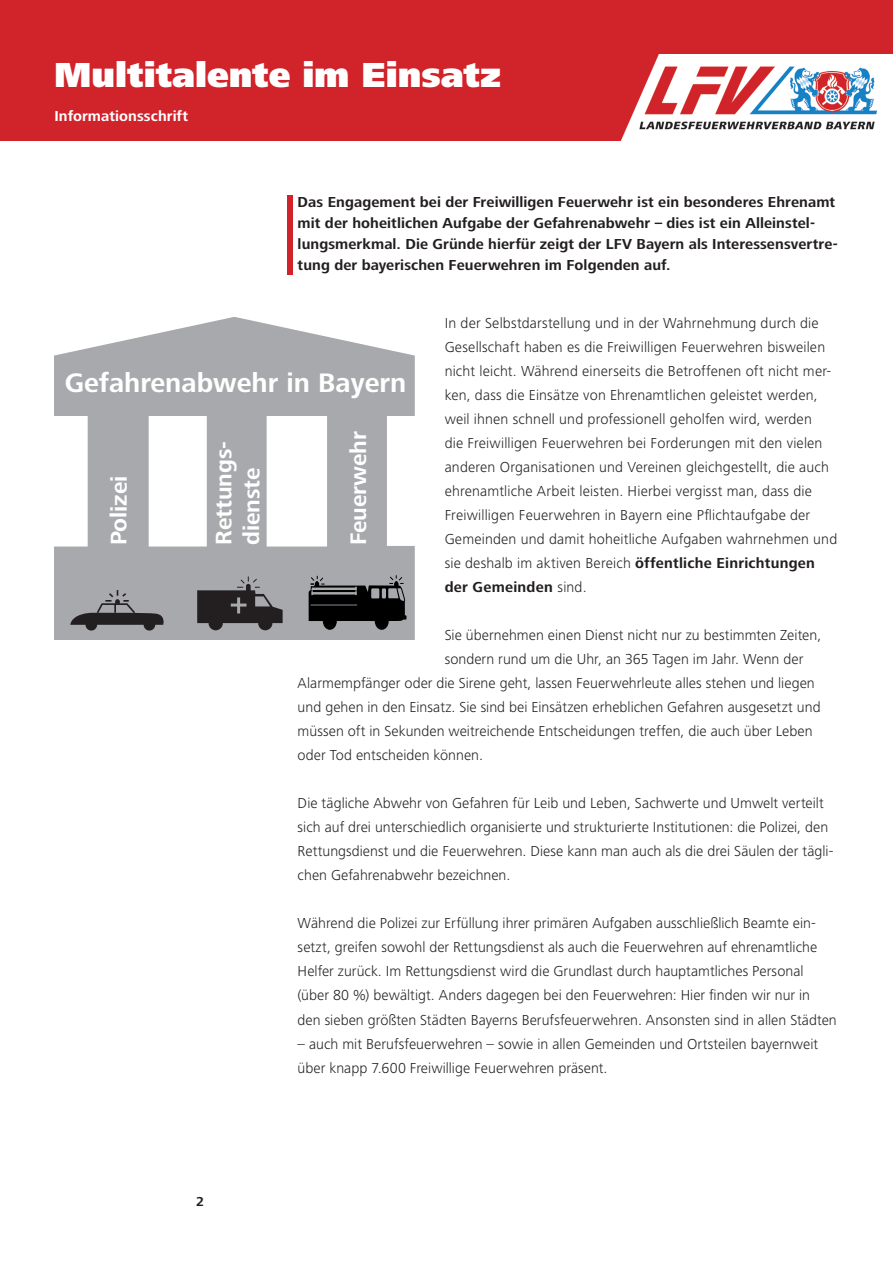
<style>
.page{position:relative;width:893px;height:1263px;background:#fff}
.page>*{position:absolute;margin:0;border:0;box-sizing:border-box;transform-origin:0 0}
.t1{font:900 36px "Frutiger Next LT";color:#fff}
.t2{font:700 27.75px "Frutiger Next LT";color:#fff}
.t3{font:700 23.25px/27.9px "Frutiger Next LT";color:#fff}
.t4{font:300 15px/24px "Frutiger Next LT";letter-spacing:.005em;color:#231f20}
.t5{font:700 15px/21px "Frutiger Next LT";letter-spacing:.005em;color:#231f20}
.t6{font:700 15px "Frutiger Next LT";letter-spacing:.005em;color:#fff}
.t7{font:700 13.5px "Frutiger Next LT";color:#231f20}
.s1{font-weight:700}
</style>
<div class="page">
<div style="left:0;top:0;width:893px;height:140px;background:#d1232a"></div>
<img style="left:618px;top:54px;width:275px;height:87px">
<div style="left:287px;top:195px;width:6px;height:80px;background:#d1232a"></div>
<svg style="left:54px;top:317px;width:361px;height:323px;fill:#a8a9ad"></svg>
<svg style="left:70px;top:590px;width:96px;height:41px;background:#7c7b7e"></svg>
<svg style="left:309px;top:575px;width:97px;height:55px;background:#464649"></svg>
<svg style="left:197px;top:576px;width:86px;height:54px;background:#605e60"></svg>
<h1 class="t1" style="left:54px;top:55px;width:449px">Multitalente im Einsatz</h1>
<p class="t6" style="left:54px;top:108px;width:135px">Informationsschrift</p>
<p class="t5" style="left:298px;top:192px;width:542px">Das Engagement bei der Freiwilligen Feuerwehr ist ein besonderes Ehrenamt mit der hoheitlichen Aufgabe der Gefahrenabwehr – dies ist ein Alleinstel&shy;lungsmerkmal. Die Gründe hierfür zeigt der LFV Bayern als Interessensvertre&shy;tung der bayerischen Feuerwehren im Folgenden auf.</p>
<p class="t4" style="left:445px;top:311px;width:394px">In der Selbstdarstellung und in der Wahrnehmung durch die Gesellschaft haben es die Freiwilligen Feuerwehren bisweilen nicht leicht. Während einerseits die Betroffenen oft nicht mer&shy;ken, dass die Einsätze von Ehrenamtlichen geleistet werden, weil ihnen schnell und professionell geholfen wird, werden<br>die Freiwilligen Feuerwehren bei Forderungen mit den vielen anderen Organisationen und Vereinen gleichgestellt, die auch ehrenamtliche Arbeit leisten. Hierbei vergisst man, dass die Freiwilligen Feuerwehren in Bayern eine Pflichtaufgabe der Gemeinden und damit hoheitliche Aufgaben wahrnehmen und sie deshalb im aktiven Bereich <span class="s1">öffentliche Einrichtungen der Gemeinden</span> sind.</p>
<p class="t4" style="left:445px;top:623px;width:378px">Sie übernehmen einen Dienst nicht nur zu bestimmten Zeiten,</p>
<p class="t4" style="left:445px;top:647px;width:360px">sondern rund um die Uhr, an 365 Tagen im Jahr. Wenn der</p>
<p class="t4" style="left:298px;top:671px;width:519px">Alarmempfänger oder die Sirene geht, lassen Feuerwehrleute alles stehen und liegen</p>
<p class="t4" style="left:298px;top:695px;width:524px">und gehen in den Einsatz. Sie sind bei Einsätzen erheblichen Gefahren ausgesetzt und</p>
<p class="t4" style="left:298px;top:719px;width:516px">müssen oft in Sekunden weitreichende Entscheidungen treffen, die auch über Leben</p>
<p class="t4" style="left:298px;top:743px;width:187px">oder Tod entscheiden können.</p>
<p class="t4" style="left:298px;top:791px;width:537px">Die tägliche Abwehr von Gefahren für Leib und Leben, Sachwerte und Umwelt verteilt sich auf drei unterschiedlich organisierte und strukturierte Institutionen: die Polizei, den Rettungsdienst und die Feuerwehren. Diese kann man auch als die drei Säulen der tägli&shy;chen Gefahrenabwehr bezeichnen.</p>
<p class="t4" style="left:298px;top:911px;width:541px">Während die Polizei zur Erfüllung ihrer primären Aufgaben ausschließlich Beamte ein&shy;setzt, greifen sowohl der Rettungsdienst als auch die Feuerwehren auf ehrenamtliche Helfer zurück. Im Rettungsdienst wird die Grundlast durch hauptamtliches Personal (über 80 %) bewältigt. Anders dagegen bei den Feuerwehren: Hier finden wir nur in den sieben größten Städten Bayerns Berufsfeuerwehren. Ansonsten sind in allen Städten</p>
<p class="t4" style="left:298px;top:1031px;width:522px">– auch mit Berufsfeuerwehren – sowie in allen Gemeinden und Ortsteilen bayernweit über knapp 7.600 Freiwillige Feuerwehren präsent.</p>
<h2 class="t2" style="left:65px;top:368px;width:343px">Gefahrenabwehr in Bayern</h2>
<h3 class="t3" style="left:210px;top:545px;width:106px;rotate:-90deg">Rettungs&shy;dienste</h3>
<h3 class="t3" style="left:344px;top:545px;width:116px;rotate:-90deg">Feuerwehr</h3>
<h3 class="t3" style="left:105px;top:545px;width:71px;rotate:-90deg">Polizei</h3>
<p class="t7" style="left:196px;top:1194px;width:9px">2</p>
</div>
